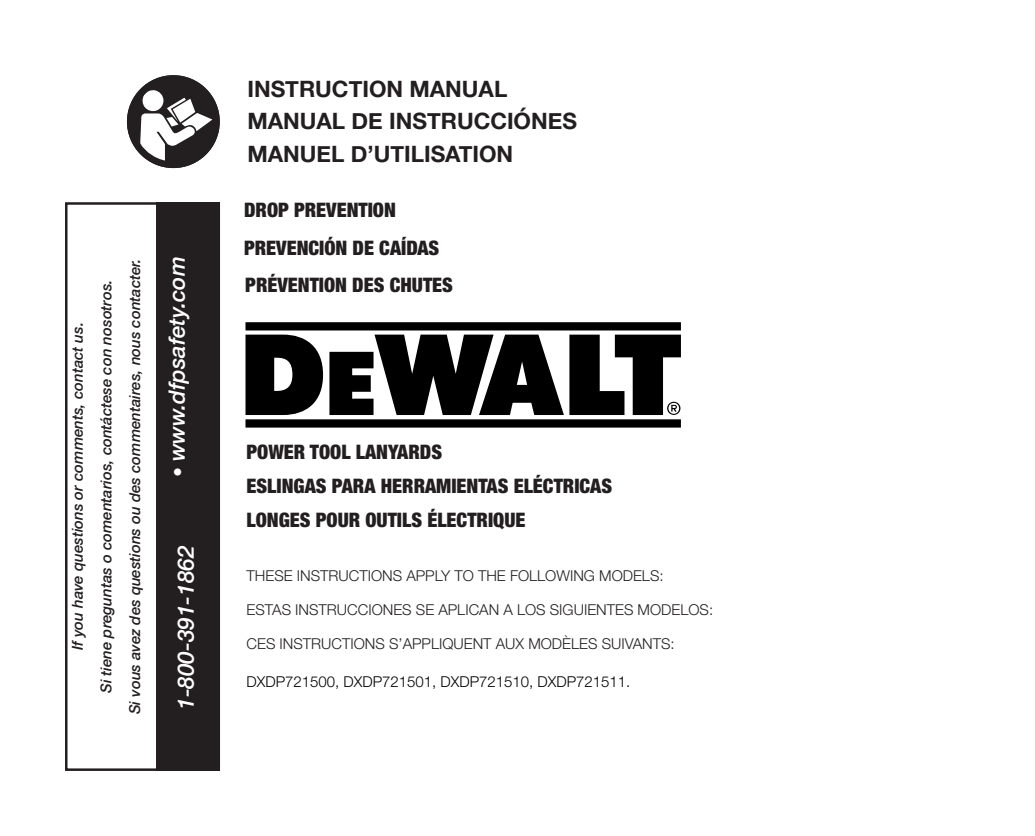
<style>
.page{position:relative;width:1035px;height:836px;background:#fff}
.page>*{position:absolute;margin:0;border:0;box-sizing:border-box;transform-origin:0 0}
.t1{font:700 22.5px "Helvetica Neue";color:#231f20}
.t2{font:italic 500 22.5px "Helvetica Neue";color:#fff}
.t3{font:900 condensed 20px "Helvetica Neue LT Std";color:#231f20}
.t4{font:italic 500 15px "Helvetica Neue";color:#231f20}
.t5{font:300 15px "Helvetica Neue LT Std";color:#231f20}
.t6{font:300 15px "Helvetica Neue LT Std";color:#000}
.s1{font-family:"Helvetica Neue LT Std";font-weight:300;font-style:normal;font-size:20px}
</style>
<div class="page">
<div style="left:65px;top:202px;width:155px;height:568px;border:2px solid #231f20"></div>
<div style="left:157px;top:202px;width:63px;height:568px;background:#231f20"></div>
<svg style="left:245px;top:322px;width:436px;height:105px;fill:#000"></svg>
<svg style="left:127px;top:75px;width:93px;height:93px"></svg>
<p class="t4" style="left:65px;top:650px;width:329px;rotate:-90deg">If you have questions or comments, contact us.</p>
<p class="t4" style="left:93px;top:693px;width:415px;rotate:-90deg">Si tiene preguntas o comentarios, contáctese con nosotros.</p>
<p class="t4" style="left:122px;top:714px;width:457px;rotate:-90deg">Si vous avez des questions ou des commentaires, nous contacter.</p>
<p class="t2" style="left:158px;top:476px;width:222px;rotate:-90deg"><span class="s1">•</span> www.dfpsafety.com</p>
<p class="t2" style="left:167px;top:709px;width:166px;rotate:-90deg">1-800-391-1862</p>
<p class="t1" style="left:247px;top:71px;width:261px">INSTRUCTION MANUAL</p>
<p class="t1" style="left:247px;top:103px;width:331px">MANUAL DE INSTRUCCIÓNES</p>
<p class="t1" style="left:247px;top:136px;width:267px">MANUEL D’UTILISATION</p>
<p class="t3" style="left:244px;top:197px;width:153px">DROP PREVENTION</p>
<p class="t3" style="left:244px;top:236px;width:197px">PREVENCIÓN DE CAÍDAS</p>
<p class="t3" style="left:245px;top:273px;width:209px">PRÉVENTION DES CHUTES</p>
<p class="t3" style="left:247px;top:440px;width:197px">POWER TOOL LANYARDS</p>
<p class="t3" style="left:247px;top:473px;width:367px">ESLINGAS PARA HERRAMIENTAS ELÉCTRICAS</p>
<p class="t3" style="left:247px;top:507px;width:280px">LONGES POUR OUTILS ÉLECTRIQUE</p>
<p class="t5" style="left:247px;top:567px;width:419px">THESE INSTRUCTIONS APPLY TO THE FOLLOWING MODELS:</p>
<p class="t5" style="left:247px;top:600px;width:468px">ESTAS INSTRUCCIONES SE APLICAN A LOS SIGUIENTES MODELOS:</p>
<p class="t5" style="left:247px;top:634px;width:430px">CES INSTRUCTIONS S’APPLIQUENT AUX MODÈLES SUIVANTS:</p>
<p class="t6" style="left:247px;top:672px;width:385px">DXDP721500, DXDP721501, DXDP721510, DXDP721511.</p>
</div>
